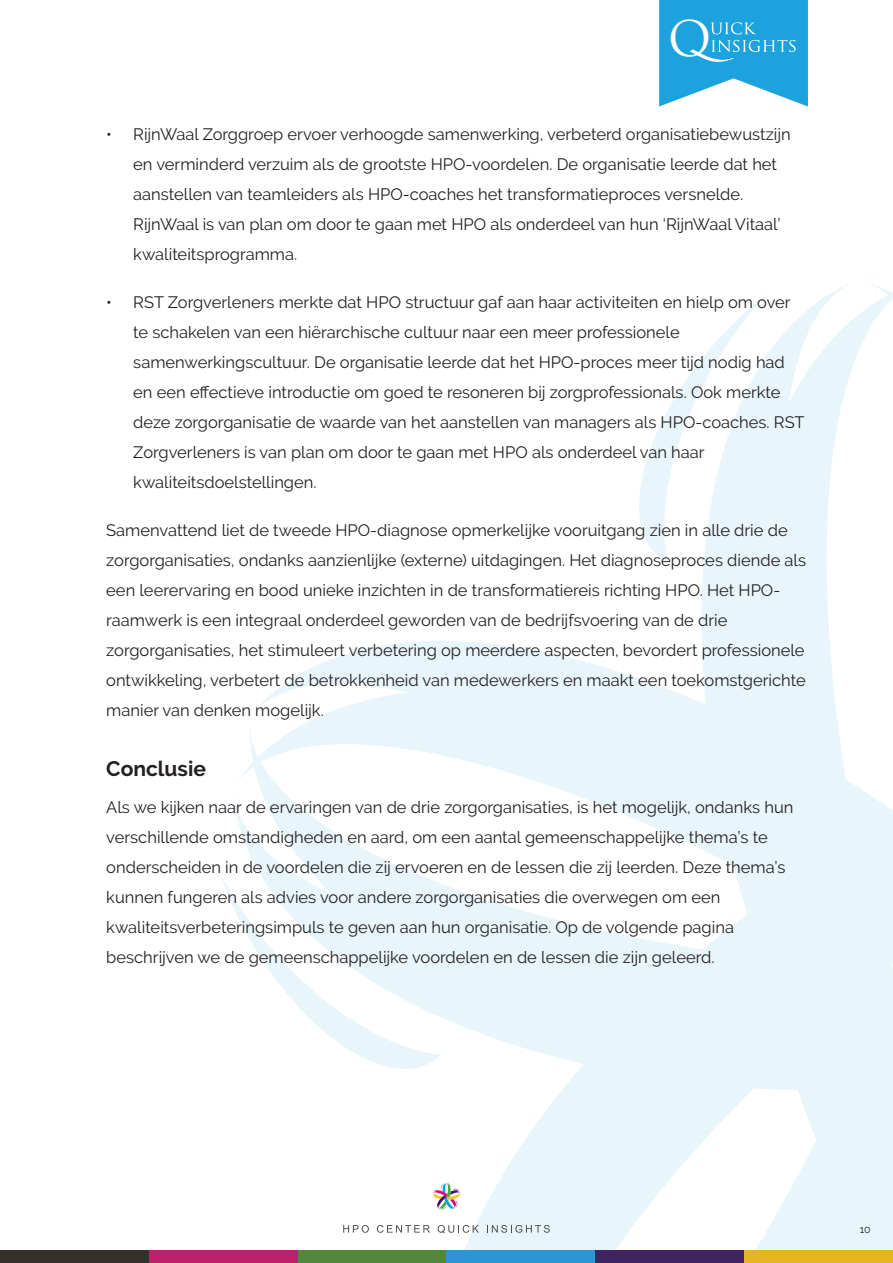
<style>
.page{position:relative;width:893px;height:1263px;background:#fff}
.page>*{position:absolute;margin:0;border:0;box-sizing:border-box;transform-origin:0 0}
.t1{font:47.85px "Trajan Pro";color:#fff}
.t2{font:700 21px "Raleway";color:#231f20}
.t3{font:16.5px/30px "Raleway";color:#231f20}
.t4{font:10.5px "Raleway";color:#231f20}
</style>
<div class="page">
<svg style="left:659px;top:0;width:149px;height:107px"></svg>
<svg style="left:437px;top:962px;width:182px;height:288px;fill:#e8f5fb"></svg>
<svg style="left:234px;top:641px;width:385px;height:321px"></svg>
<svg style="left:619px;top:283px;width:274px;height:967px"></svg>
<svg style="left:221px;top:871px;width:220px;height:217px"></svg>
<div style="left:0;top:1250px;width:149px;height:13px;background:#36302a"></div>
<div style="left:149px;top:1250px;width:149px;height:13px;background:#bd1f6c"></div>
<div style="left:298px;top:1250px;width:148px;height:13px;background:#54873c"></div>
<div style="left:446px;top:1250px;width:149px;height:13px;background:#2a96d3"></div>
<div style="left:595px;top:1250px;width:149px;height:13px;background:#402361"></div>
<div style="left:744px;top:1250px;width:149px;height:13px;background:#e4b522"></div>
<svg style="left:343px;top:1225px;width:26px;height:8px"></svg>
<svg style="left:377px;top:1225px;width:53px;height:8px"></svg>
<svg style="left:438px;top:1225px;width:41px;height:8px"></svg>
<svg style="left:487px;top:1225px;width:63px;height:8px"></svg>
<div style="left:428px;top:1177px;width:37px;height:38px;background:#fff;border-radius:50%"></div>
<svg style="left:432px;top:1182px;width:29px;height:28px"></svg>
<h1 class="t1" style="left:668px;top:12px;width:45px">O</h1>
<p class="t3" style="left:133px;top:119px;width:659px;text-indent:-27px">• RijnWaal Zorggroep ervoer verhoogde samenwerking, verbeterd organisatiebewustzijn en verminderd verzuim als de grootste HPO-voordelen. De organisatie leerde dat het aanstellen van teamleiders als HPO-coaches het transformatieproces versnelde.<br>RijnWaal is van plan om door te gaan met HPO als onderdeel van hun ‘RijnWaal Vitaal’ kwaliteitsprogramma.</p>
<p class="t3" style="left:133px;top:287px;width:673px;text-indent:-27px">• RST Zorgverleners merkte dat HPO structuur gaf aan haar activiteiten en hielp om over te schakelen van een hiërarchische cultuur naar een meer professionele samenwerkingscultuur. De organisatie leerde dat het HPO-proces meer tijd nodig had en een effectieve introductie om goed te resoneren bij zorgprofessionals. Ook merkte deze zorgorganisatie de waarde van het aanstellen van managers als HPO-coaches. RST Zorgverleners is van plan om door te gaan met HPO als onderdeel van haar kwaliteitsdoelstellingen.</p>
<p class="t3" style="left:106px;top:515px;width:701px">Samenvattend liet de tweede HPO-diagnose opmerkelijke vooruitgang zien in alle drie de zorgorganisaties, ondanks aanzienlijke (externe) uitdagingen. Het diagnoseproces diende als een leerervaring en bood unieke inzichten in de transformatiereis richting HPO. Het HPO&shy;raamwerk is een integraal onderdeel geworden van de bedrijfsvoering van de drie zorgorganisaties, het stimuleert verbetering op meerdere aspecten, bevordert professionele ontwikkeling, verbetert de betrokkenheid van medewerkers en maakt een toekomstgerichte manier van denken mogelijk.</p>
<p class="t2" style="left:106px;top:756px;width:101px">Conclusie</p>
<p class="t3" style="left:106px;top:792px;width:689px">Als we kijken naar de ervaringen van de drie zorgorganisaties, is het mogelijk, ondanks hun verschillende omstandigheden en aard, om een aantal gemeenschappelijke thema’s te onderscheiden in de voordelen die zij ervoeren en de lessen die zij leerden. Deze thema’s kunnen fungeren als advies voor andere zorgorganisaties die overwegen om een kwaliteitsverbeteringsimpuls te geven aan hun organisatie. Op de volgende pagina beschrijven we de gemeenschappelijke voordelen en de lessen die zijn geleerd.</p>
<p class="t4" style="left:860px;top:1223px;width:12px">10</p>
</div>
